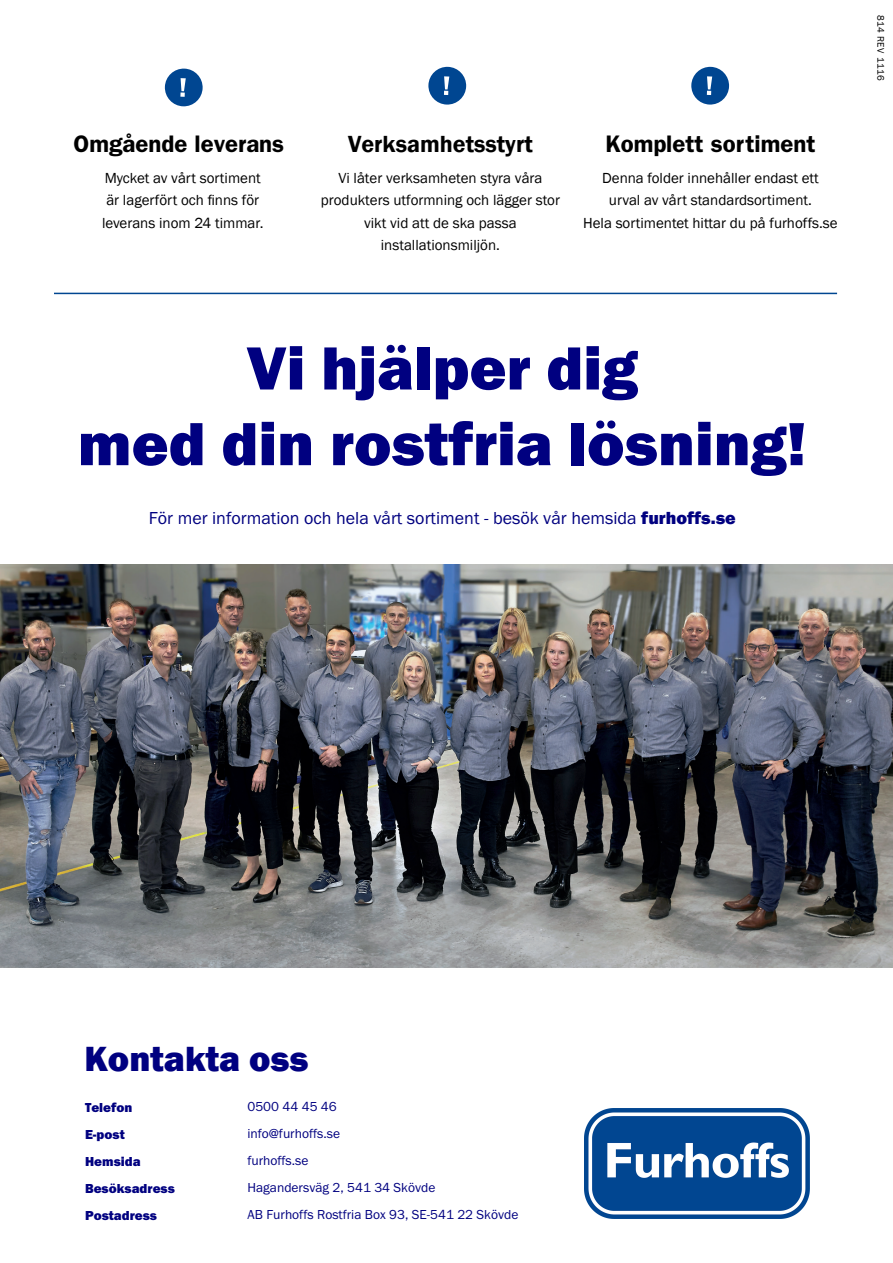
<style>
.page{position:relative;width:893px;height:1263px;background:#fff}
.page>*{position:absolute;margin:0;border:0;box-sizing:border-box;transform-origin:0 0}
.t1{font:800 63px/75.6px "Franklin Gothic";color:#000080;text-align:center}
.t2{font:800 36px "Franklin Gothic";color:#000080}
.t3{font:600 24px "Franklin Gothic";color:#000}
.t4{font:18px "Franklin Gothic URW Boo";color:#000080}
.t5{font:15px/22.5px "Franklin Gothic";color:#000;text-align:center}
.t6{font:13.5px/27px "Franklin Gothic URW Boo";color:#000080}
.t7{font:13.5px/27px "Franklin Gothic URW Hea";color:#000080}
.t8{font:9.75px "Franklin Gothic";letter-spacing:.035em;color:#000}
.s1{font-family:"Franklin Gothic";font-weight:800}
</style>
<div class="page">
<div style="left:165px;top:68px;width:38px;height:39px;background:#004691;border-radius:50%"></div>
<svg style="left:180px;top:78px;width:6px;height:19px"></svg>
<div style="left:428px;top:66px;width:38px;height:39px;background:#004691;border-radius:50%"></div>
<svg style="left:444px;top:76px;width:5px;height:19px"></svg>
<div style="left:691px;top:66px;width:38px;height:39px;background:#004691;border-radius:50%"></div>
<svg style="left:707px;top:76px;width:5px;height:19px"></svg>
<hr style="left:54px;top:293px;width:783px;height:1px;background:#004691">
<img style="left:0;top:564px;width:892px;height:403px">
<img style="left:584px;top:1108px;width:225px;height:110px">
<h3 class="t3" style="left:74px;top:129px;width:212px">Omgående leverans</h3>
<p class="t5" style="left:102px;top:167px;width:163px;text-align:left">Mycket av vårt sortiment är lagerfört och finns för leverans inom 24 timmar.</p>
<h3 class="t3" style="left:348px;top:129px;width:186px">Verksamhetsstyrt</h3>
<p class="t5" style="left:321px;top:167px;width:241px">Vi låter verksamheten styra våra produkters utformning och lägger stor vikt vid att de ska passa installationsmiljön.</p>
<h3 class="t3" style="left:605px;top:129px;width:212px">Komplett sortiment</h3>
<p class="t5" style="left:583px;top:167px;width:256px">Denna folder innehåller endast ett<br>urval av vårt standardsortiment.<br>Hela sortimentet hittar du på furhoffs.se</p>
<h1 class="t1" style="left:78px;top:330px;width:730px">Vi hjälper dig<br>med din rostfria lösning!</h1>
<p class="t4" style="left:149px;top:507px;width:588px">För mer information och hela vårt sortiment - besök vår hemsida <span class="s1">furhoffs.se</span></p>
<p class="t8" style="left:887px;top:15px;width:67px;rotate:90deg">814 REV 1116</p>
<h2 class="t2" style="left:84px;top:1035px;width:226px">Kontakta oss</h2>
<p class="t7" style="left:85px;top:1093px;width:91px">Telefon<br>E-post<br>Hemsida<br>Besöksadress<br>Postadress</p>
<p class="t6" style="left:247px;top:1093px;width:272px">0500 44 45 46<br>info@furhoffs.se<br>furhoffs.se<br>Hagandersväg 2, 541 34 Skövde<br>AB Furhoffs Rostfria Box 93, SE-541 22 Skövde</p>
</div>
